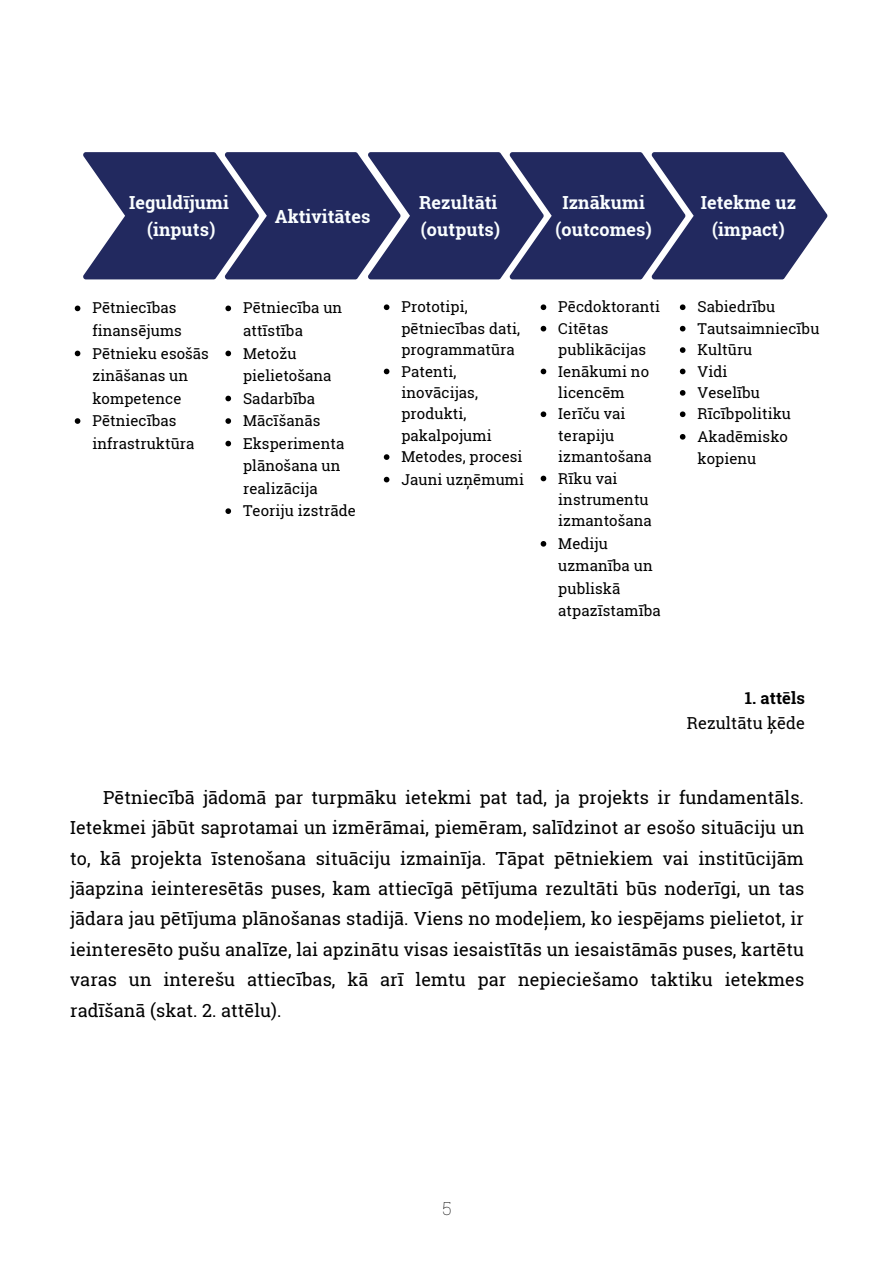
<style>
.page{position:relative;width:894px;height:1264px;background:#fff}
.page>*{position:absolute;margin:0;border:0;box-sizing:border-box;transform-origin:0 0}
.t1{font:18px/30.5px "Roboto Slab";letter-spacing:.005em;color:#000;text-align:justify}
.t2{font:700 18px "Roboto Slab";letter-spacing:.005em;color:#fafeff}
.t3{font:100 18px "Roboto Slab";color:#000}
.t4{font:16.5px "Roboto Slab";letter-spacing:.005em;color:#000}
.t5{font:700 16.5px "Roboto Slab";letter-spacing:.005em;color:#000}
.t6{font:15px/22.5px "Roboto Slab";letter-spacing:.005em;color:#000}
</style>
<div class="page">
<svg style="left:83px;top:152px;width:744px;height:127px;background:#373e6e"></svg>
<svg style="left:75px;top:305px;width:5px;height:6px"></svg>
<svg style="left:75px;top:350px;width:5px;height:6px"></svg>
<svg style="left:75px;top:418px;width:5px;height:6px"></svg>
<svg style="left:225px;top:305px;width:6px;height:6px"></svg>
<svg style="left:225px;top:350px;width:6px;height:6px"></svg>
<svg style="left:225px;top:395px;width:6px;height:6px"></svg>
<svg style="left:225px;top:418px;width:6px;height:6px"></svg>
<svg style="left:225px;top:441px;width:6px;height:5px"></svg>
<svg style="left:225px;top:508px;width:6px;height:6px"></svg>
<svg style="left:383px;top:304px;width:6px;height:6px"></svg>
<svg style="left:383px;top:368px;width:6px;height:6px"></svg>
<svg style="left:383px;top:454px;width:6px;height:6px"></svg>
<svg style="left:383px;top:477px;width:6px;height:5px"></svg>
<svg style="left:540px;top:304px;width:6px;height:6px"></svg>
<svg style="left:540px;top:326px;width:6px;height:5px"></svg>
<svg style="left:540px;top:368px;width:6px;height:6px"></svg>
<svg style="left:540px;top:411px;width:6px;height:6px"></svg>
<svg style="left:540px;top:475px;width:6px;height:6px"></svg>
<svg style="left:540px;top:541px;width:6px;height:5px"></svg>
<svg style="left:679px;top:304px;width:6px;height:6px"></svg>
<svg style="left:679px;top:326px;width:6px;height:5px"></svg>
<svg style="left:679px;top:347px;width:6px;height:6px"></svg>
<svg style="left:679px;top:368px;width:6px;height:6px"></svg>
<svg style="left:679px;top:390px;width:6px;height:5px"></svg>
<svg style="left:679px;top:411px;width:6px;height:6px"></svg>
<svg style="left:679px;top:434px;width:6px;height:5px"></svg>
<p class="t2" style="left:129px;top:190px;width:101px">Ieguldījumi</p>
<p class="t2" style="left:147px;top:217px;width:70px">(inputs)</p>
<p class="t2" style="left:274px;top:204px;width:97px">Aktivitātes</p>
<p class="t6" style="left:92px;top:296px;width:91px">Pētniecības finansējums</p>
<p class="t6" style="left:92px;top:341px;width:118px">Pētnieku esošās zināšanas un kompetence</p>
<p class="t6" style="left:92px;top:409px;width:104px">Pētniecības infrastruktūra</p>
<p class="t6" style="left:243px;top:296px;width:101px">Pētniecība un attīstība</p>
<p class="t6" style="left:243px;top:341px;width:90px">Metožu pielietošana</p>
<p class="t6" style="left:243px;top:386px;width:74px">Sadarbība</p>
<p class="t6" style="left:243px;top:409px;width:79px">Mācīšanās</p>
<p class="t6" style="left:243px;top:431px;width:103px">Eksperimenta plānošana un realizācija</p>
<p class="t6" style="left:243px;top:499px;width:114px">Teoriju izstrāde</p>
<p class="t2" style="left:419px;top:190px;width:80px">Rezultāti</p>
<p class="t2" style="left:421px;top:217px;width:81px">(outputs)</p>
<p class="t6" style="left:401px;top:296px;width:120px;line-height:21.5px">Prototipi, pētniecības dati, programmatūra</p>
<p class="t6" style="left:401px;top:360px;width:92px;line-height:21.5px">Patenti, inovācijas, produkti, pakalpojumi</p>
<p class="t6" style="left:401px;top:445px;width:122px">Metodes, procesi</p>
<p class="t6" style="left:401px;top:467px;width:124px">Jauni uzņēmumi</p>
<p class="t2" style="left:562px;top:190px;width:84px">Iznākumi</p>
<p class="t2" style="left:555px;top:217px;width:98px">(outcomes)</p>
<p class="t6" style="left:558px;top:295px;width:103px">Pēcdoktoranti</p>
<p class="t6" style="left:558px;top:317px;width:89px;line-height:21.5px">Citētas publikācijas</p>
<p class="t6" style="left:558px;top:360px;width:92px;line-height:21.5px">Ienākumi no licencēm</p>
<p class="t6" style="left:558px;top:403px;width:95px;line-height:21.5px">Ierīču vai terapiju izmantošana</p>
<p class="t6" style="left:558px;top:467px;width:95px;line-height:21.5px">Rīku vai instrumentu izmantošana</p>
<p class="t6" style="left:558px;top:532px;width:104px">Mediju uzmanība un publiskā atpazīstamība</p>
<p class="t2" style="left:700px;top:190px;width:97px">Ietekme uz</p>
<p class="t2" style="left:712px;top:217px;width:74px">(impact)</p>
<p class="t6" style="left:697px;top:295px;width:79px">Sabiedrību</p>
<p class="t6" style="left:697px;top:316px;width:123px">Tautsaimniecību</p>
<p class="t6" style="left:697px;top:338px;width:56px">Kultūru</p>
<p class="t6" style="left:697px;top:359px;width:31px">Vidi</p>
<p class="t6" style="left:697px;top:381px;width:64px">Veselību</p>
<p class="t6" style="left:697px;top:402px;width:95px">Rīcībpolitiku</p>
<p class="t6" style="left:697px;top:425px;width:92px">Akadēmisko kopienu</p>
<p class="t5" style="left:744px;top:687px;width:62px">1. attēls</p>
<p class="t4" style="left:686px;top:711px;width:120px">Rezultātu ķēde</p>
<p class="t1" style="left:70px;top:781px;width:735px;text-indent:33px">Pētniecībā jādomā par turpmāku ietekmi pat tad, ja projekts ir fundamentāls.<br>Ietekmei jābūt saprotamai un izmērāmai, piemēram, salīdzinot ar esošo situāciju un to, kā projekta īstenošana situāciju izmainīja. Tāpat pētniekiem vai institūcijām jāapzina ieinteresētās puses, kam attiecīgā pētījuma rezultāti būs noderīgi, un tas jādara jau pētījuma plānošanas stadijā. Viens no modeļiem, ko iespējams pielietot, ir ieinteresēto pušu analīze, lai apzinātu visas iesaistītās un iesaistāmās puses, kartētu varas un interešu attiecības, kā arī lemtu par nepieciešamo taktiku ietekmes radīšanā (skat. 2. attēlu).</p>
<p class="t3" style="left:442px;top:1196px;width:11px">5</p>
</div>
